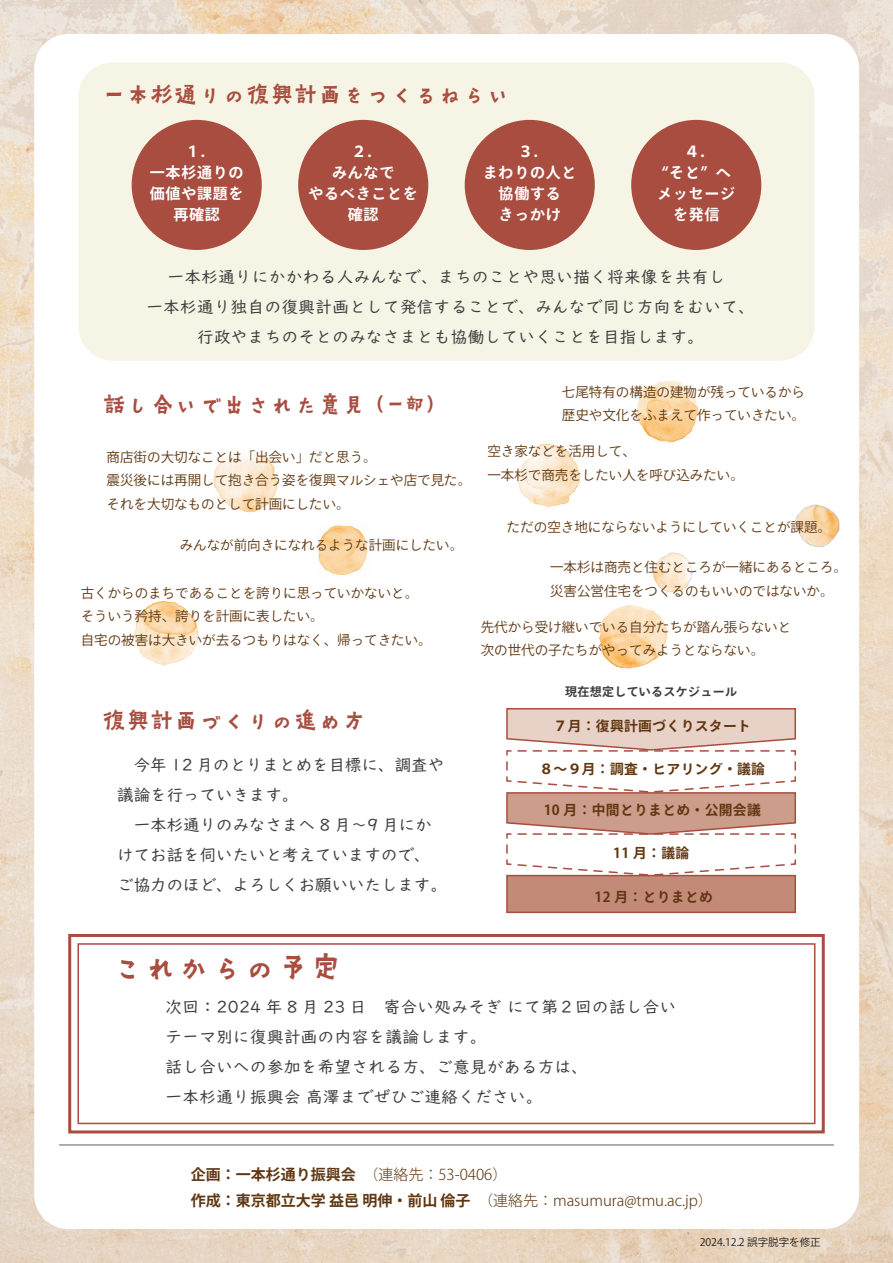
<style>
.page{position:relative;width:893px;height:1263px;background:#fff}
.page>*{position:absolute;margin:0;border:0;box-sizing:border-box;transform-origin:0 0}
.t1{font:33px "AB tsubaki";color:#a84d3f}
.t2{font:24px "AB tsubaki";color:#a84d3f}
.t3{font:16.5px/30px "UD Digi Kyokasho Pro";letter-spacing:.025em;color:#3e3e3f;text-align:center}
.t4{font:16.5px/30px "UD Digi Kyokasho Pro";color:#3e3e3f}
.t5{font:300 15px/26.2px "Ryo Gothic Plus N";color:#603711}
.t6{font:700 15px/21px "Ryo Gothic Plus N";letter-spacing:.05em;color:#fff;text-align:center}
.t7{font:700 13.8px "Ryo Gothic Plus N";letter-spacing:.025em;color:#603711}
.t8{font:13.5px/23.7px "Ryo Gothic Plus N";color:#603711}
.t9{font:700 12px "Ryo Gothic Plus N";letter-spacing:.025em;color:#3e3e3f}
.t10{font:10.5px "Koz Go Pr 6 N";color:#231f20}
.s1{font-size:19.5px}
.s2{font-weight:700}
</style>
<div class="page">
<img style="left:0;top:0;width:893px;height:1263px">
<div style="left:34px;top:34px;width:825px;height:1195px;background:#fff;border-radius:34px"></div>
<div style="left:78px;top:63px;width:736px;height:298px;background:#f5f4e5;border-radius:34px"></div>
<div style="left:68px;top:934px;width:757px;height:199px;border:3px solid #a84d3f"></div>
<div style="left:77px;top:943px;width:738px;height:181px;border:2px solid #a84d3f"></div>
<hr style="left:60px;top:1144px;width:773px;height:2px;background:#939598">
<svg style="left:506px;top:708px;width:290px;height:167px"></svg>
<div style="left:506px;top:875px;width:290px;height:38px;background:#c48a78;border:2px solid #a84d3f"></div>
<img style="left:134px;top:601px;width:64px;height:65px">
<img style="left:318px;top:525px;width:50px;height:50px">
<img style="left:637px;top:381px;width:62px;height:62px">
<img style="left:599px;top:605px;width:68px;height:64px">
<img style="left:516px;top:444px;width:65px;height:63px">
<img style="left:213px;top:452px;width:65px;height:61px">
<img style="left:795px;top:504px;width:45px;height:43px">
<img style="left:653px;top:552px;width:39px;height:40px">
<div style="left:132px;top:120px;width:130px;height:130px;background:#a84d3f;border-radius:50%"></div>
<div style="left:298px;top:120px;width:130px;height:130px;background:#a84d3f;border-radius:50%"></div>
<div style="left:465px;top:120px;width:130px;height:130px;background:#a84d3f;border-radius:50%"></div>
<div style="left:631px;top:120px;width:130px;height:130px;background:#a84d3f;border-radius:50%"></div>
<h2 class="t2" style="left:102px;top:81px;width:410px">一本杉通りの復興計画をつくるねらい</h2>
<p class="t6" style="left:150px;top:142px;width:95px">１．<br>一本杉通りの価値や課題を再確認</p>
<p class="t6" style="left:308px;top:142px;width:111px">２．<br>みんなで<br>やるべきことを確認</p>
<p class="t6" style="left:483px;top:142px;width:95px">３．<br>まわりの人と協働する<br>きっかけ</p>
<p class="t6" style="left:657px;top:142px;width:79px">４．<br>“そと” へメッセージを発信</p>
<p class="t3" style="left:146px;top:261px;width:610px">一本杉通りにかかわる人みんなで、まちのことや思い描く将来像を共有し<br>一本杉通り独自の復興計画として発信することで、みんなで同じ方向をむいて、行政やまちのそとのみなさまとも協働していくことを目指します。</p>
<h2 class="t2" style="left:102px;top:391px;width:344px">話し合いで出された意見<span class="s1">（一部）</span></h2>
<p class="t8" style="left:107px;top:445px;width:366px">商店街の大切なことは「出会い」だと思う。<br>震災後には再開して抱き合う姿を復興マルシェや店で見た。それを大切なものとして計画にしたい。</p>
<p class="t8" style="left:180px;top:533px;width:285px">みんなが前向きになれるような計画にしたい。</p>
<p class="t8" style="left:81px;top:581px;width:352px">古くからのまちであることを誇りに思っていかないと。そういう矜持、誇りを計画に表したい。<br>自宅の被害は大きいが去るつもりはなく、帰ってきたい。</p>
<h2 class="t2" style="left:102px;top:707px;width:266px">復興計画づくりの進め方</h2>
<p class="t4" style="left:117px;top:749px;width:331px">　今年 12 月のとりまとめを目標に、調査や議論を行っていきます。<br>　一本杉通りのみなさまへ 8 月～9 月にかけてお話を伺いたいと考えていますので、ご協力のほど、よろしくお願いいたします。</p>
<p class="t8" style="left:562px;top:380px;width:245px">七尾特有の構造の建物が残っているから歴史や文化をふまえて作っていきたい。</p>
<p class="t8" style="left:487px;top:440px;width:258px">空き家などを活用して、<br>一本杉で商売をしたい人を呼び込みたい。</p>
<p class="t8" style="left:507px;top:515px;width:325px">ただの空き地にならないようにしていくことが課題。</p>
<p class="t8" style="left:550px;top:556px;width:298px">一本杉は商売と住むところが一緒にあるところ。災害公営住宅をつくるのもいいのではないか。</p>
<p class="t8" style="left:481px;top:615px;width:312px">先代から受け継いでいる自分たちが踏ん張らないと次の世代の子たちがやってみようとならない。</p>
<p class="t9" style="left:565px;top:683px;width:173px">現在想定しているスケジュール</p>
<p class="t7" style="left:554px;top:717px;width:199px">７月：復興計画づくりスタート</p>
<p class="t7" style="left:539px;top:760px;width:227px">８～９月：調査・ヒアリング・議論</p>
<p class="t7" style="left:544px;top:801px;width:219px">10 月：中間とりまとめ・公開会議</p>
<p class="t7" style="left:613px;top:844px;width:78px">11 月：議論</p>
<p class="t7" style="left:595px;top:888px;width:120px">12 月：とりまとめ</p>
<h1 class="t1" style="left:111px;top:948px;width:232px">これからの予定</h1>
<p class="t3" style="left:166px;top:991px;width:512px;text-align:left">次回：2024 年 8 月 23 日　寄合い処みそぎ にて第２回の話し合いテーマ別に復興計画の内容を議論します。<br>話し合いへの参加を希望される方、ご意見がある方は、<br>一本杉通り振興会 高澤までぜひご連絡ください。</p>
<p class="t5" style="left:191px;top:1162px;width:524px"><span class="s2">企画：一本杉通り振興会</span>　（連絡先：53-0406）<br><span class="s2">作成：東京都立大学 益邑 明伸・前山 倫子</span>　（連絡先：masumura@tmu.ac.jp）</p>
<p class="t10" style="left:700px;top:1236px;width:123px">2024.12.2 誤字脱字を修正</p>
</div>
